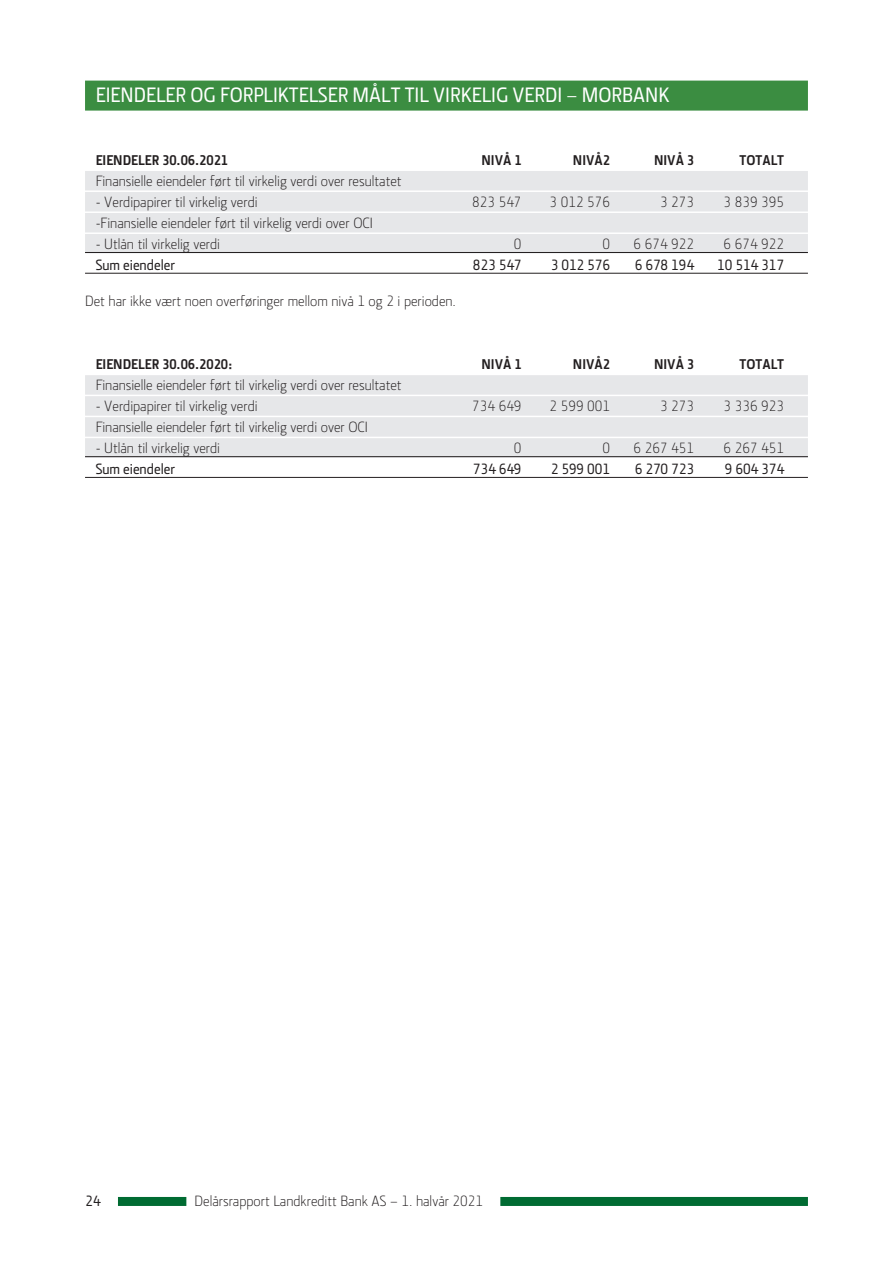
<style>
.page{position:relative;width:893px;height:1263px;background:#fff}
.page>*{position:absolute;margin:0;border:0;box-sizing:border-box;transform-origin:0 0}
.TABELL_Overskrift{font:500 21px "Section LK";color:#fff}
.TABELL_Brød{font:300 15px "Section LK";color:#231f20}
.TABELL_Sum_strekover{font:500 15px "Section LK";color:#231f20}
._3_Brødtekst_Section{font:300 15px "Section LK";color:#231f20}
.TABELL_Mellomtittel{font:700 14.25px "Section LK";color:#231f20}
</style>
<div class="page">
<div style="left:118px;top:1197px;width:68px;height:9px;background:#006b32"></div>
<div style="left:500px;top:1197px;width:308px;height:9px;background:#006b32"></div>
<div style="left:85px;top:81px;width:723px;height:30px;background:#3b8d41"></div>
<div style="left:85px;top:171px;width:723px;height:19px;background:#e6e7e9"></div>
<div style="left:85px;top:192px;width:723px;height:19px;background:#e6e7e9"></div>
<div style="left:85px;top:213px;width:723px;height:19px;background:#e6e7e9"></div>
<div style="left:85px;top:234px;width:723px;height:19px;background:#e6e7e9"></div>
<hr style="left:85px;top:252px;width:723px;height:1px;background:#231f20">
<hr style="left:85px;top:273px;width:723px;height:1px;background:#231f20">
<div style="left:85px;top:375px;width:723px;height:20px;background:#e6e7e9"></div>
<div style="left:85px;top:396px;width:723px;height:20px;background:#e6e7e9"></div>
<div style="left:85px;top:417px;width:723px;height:20px;background:#e6e7e9"></div>
<div style="left:85px;top:438px;width:723px;height:20px;background:#e6e7e9"></div>
<hr style="left:85px;top:456px;width:723px;height:1px;background:#231f20">
<hr style="left:85px;top:477px;width:723px;height:1px;background:#231f20">
<p class="TABELL_Overskrift" style="left:96px;top:83px;width:575px">EIENDELER OG FORPLIKTELSER MÅLT TIL VIRKELIG VERDI – MORBANK</p>
<p class="TABELL_Mellomtittel" style="left:96px;top:152px;width:134px">EIENDELER 30.06.2021</p>
<p class="TABELL_Mellomtittel" style="left:482px;top:152px;width:42px">NIVÅ 1</p>
<p class="TABELL_Mellomtittel" style="left:573px;top:152px;width:39px">NIVÅ2</p>
<p class="TABELL_Mellomtittel" style="left:654px;top:152px;width:42px">NIVÅ 3</p>
<p class="TABELL_Mellomtittel" style="left:740px;top:152px;width:46px">TOTALT</p>
<p class="TABELL_Brød" style="left:96px;top:172px;width:308px">Finansielle eiendeler ført til virkelig verdi over resultatet</p>
<p class="TABELL_Brød" style="left:96px;top:193px;width:163px">- Verdipapirer til virkelig verdi</p>
<p class="TABELL_Brød" style="left:472px;top:193px;width:51px">823 547</p>
<p class="TABELL_Brød" style="left:549px;top:193px;width:62px">3 012 576</p>
<p class="TABELL_Brød" style="left:660px;top:193px;width:36px">3 273</p>
<p class="TABELL_Brød" style="left:723px;top:193px;width:62px">3 839 395</p>
<p class="TABELL_Brød" style="left:96px;top:214px;width:279px">-Finansielle eiendeler ført til virkelig verdi over OCI</p>
<p class="TABELL_Brød" style="left:96px;top:235px;width:126px">- Utlån til virkelig verdi</p>
<p class="TABELL_Brød" style="left:514px;top:235px;width:9px">0</p>
<p class="TABELL_Brød" style="left:602px;top:235px;width:9px">0</p>
<p class="TABELL_Brød" style="left:633px;top:235px;width:62px">6 674 922</p>
<p class="TABELL_Brød" style="left:723px;top:235px;width:62px">6 674 922</p>
<p class="TABELL_Sum_strekover" style="left:96px;top:256px;width:81px">Sum eiendeler</p>
<p class="TABELL_Sum_strekover" style="left:473px;top:256px;width:50px">823 547</p>
<p class="TABELL_Sum_strekover" style="left:551px;top:256px;width:61px">3 012 576</p>
<p class="TABELL_Sum_strekover" style="left:635px;top:256px;width:61px">6 678 194</p>
<p class="TABELL_Sum_strekover" style="left:717px;top:256px;width:68px">10 514 317</p>
<p class="_3_Brødtekst_Section" style="left:85px;top:292px;width:372px">Det har ikke vært noen overføringer mellom nivå 1 og 2 i perioden.</p>
<p class="TABELL_Mellomtittel" style="left:96px;top:356px;width:139px">EIENDELER 30.06.2020:</p>
<p class="TABELL_Mellomtittel" style="left:482px;top:356px;width:42px">NIVÅ 1</p>
<p class="TABELL_Mellomtittel" style="left:573px;top:356px;width:39px">NIVÅ2</p>
<p class="TABELL_Mellomtittel" style="left:654px;top:356px;width:42px">NIVÅ 3</p>
<p class="TABELL_Mellomtittel" style="left:740px;top:356px;width:46px">TOTALT</p>
<p class="TABELL_Brød" style="left:96px;top:376px;width:308px">Finansielle eiendeler ført til virkelig verdi over resultatet</p>
<p class="TABELL_Brød" style="left:96px;top:397px;width:163px">- Verdipapirer til virkelig verdi</p>
<p class="TABELL_Brød" style="left:472px;top:397px;width:51px">734 649</p>
<p class="TABELL_Brød" style="left:549px;top:397px;width:62px">2 599 001</p>
<p class="TABELL_Brød" style="left:660px;top:397px;width:36px">3 273</p>
<p class="TABELL_Brød" style="left:723px;top:397px;width:62px">3 336 923</p>
<p class="TABELL_Brød" style="left:96px;top:418px;width:274px">Finansielle eiendeler ført til virkelig verdi over OCI</p>
<p class="TABELL_Brød" style="left:96px;top:439px;width:126px">- Utlån til virkelig verdi</p>
<p class="TABELL_Brød" style="left:514px;top:439px;width:9px">0</p>
<p class="TABELL_Brød" style="left:602px;top:439px;width:9px">0</p>
<p class="TABELL_Brød" style="left:633px;top:439px;width:62px">6 267 451</p>
<p class="TABELL_Brød" style="left:723px;top:439px;width:62px">6 267 451</p>
<p class="TABELL_Sum_strekover" style="left:96px;top:460px;width:81px">Sum eiendeler</p>
<p class="TABELL_Sum_strekover" style="left:473px;top:460px;width:50px">734 649</p>
<p class="TABELL_Sum_strekover" style="left:551px;top:460px;width:61px">2 599 001</p>
<p class="TABELL_Sum_strekover" style="left:635px;top:460px;width:61px">6 270 723</p>
<p class="TABELL_Sum_strekover" style="left:725px;top:460px;width:61px">9 604 374</p>
<p class="TABELL_Sum_strekover" style="left:85px;top:1192px;width:17px">24</p>
<p class="TABELL_Brød" style="left:195px;top:1192px;width:290px">Delårsrapport Landkreditt Bank AS – 1. halvår 2021</p>
</div>
